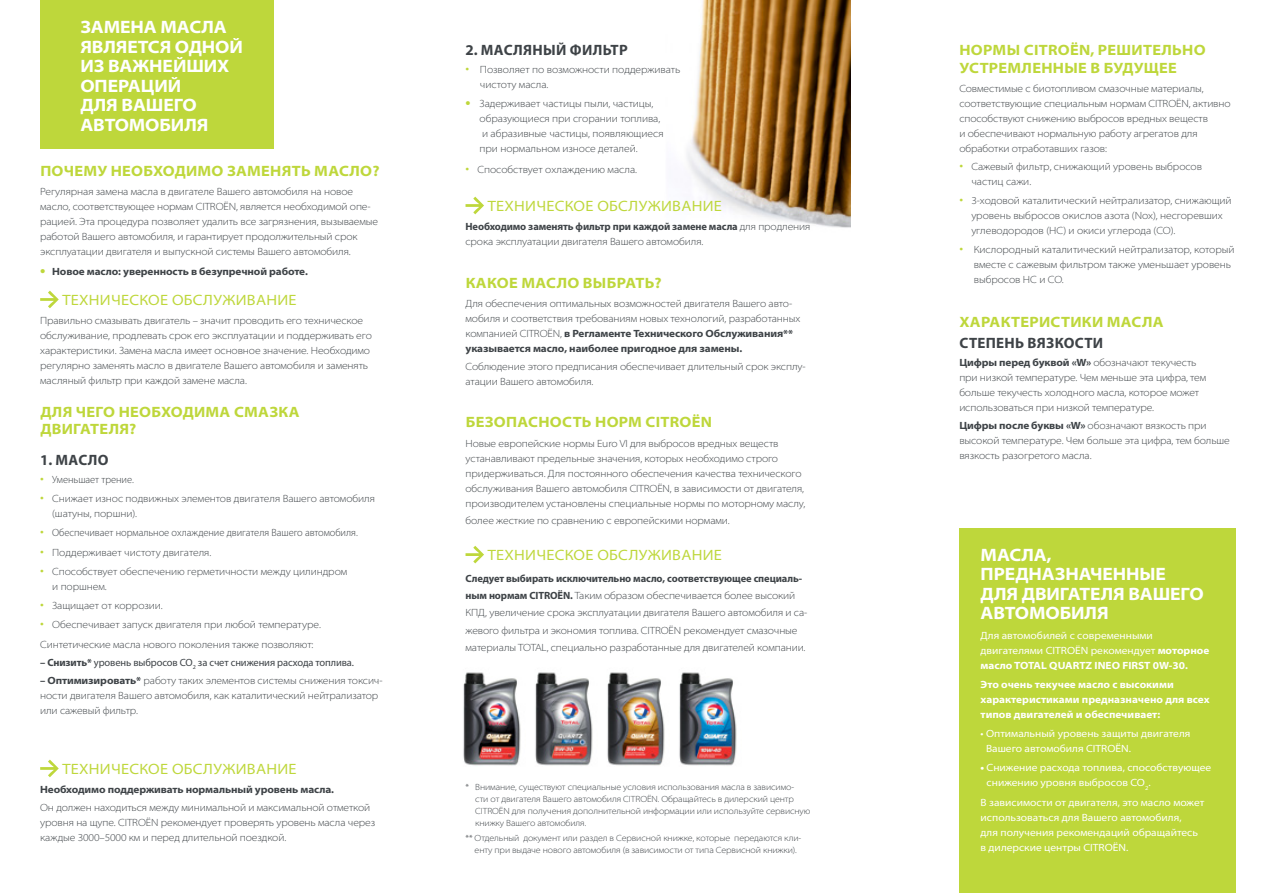
<style>
.page{position:relative;width:1276px;height:893px;background:#fff}
.page>*{position:absolute;margin:0;border:0;box-sizing:border-box;transform-origin:0 0}
.t1{font:700 semi-expanded 18px/19.5px "Myriad Pro";letter-spacing:-.005em;color:#fff}
.t2{font:700 semi-expanded 15px/18px "Myriad Pro";letter-spacing:.02em;color:#bed73b}
.t3{font:semi-expanded 15px "Myriad Pro";letter-spacing:.02em;color:#bed73b}
.t4{font:700 15px "Myriad Pro";letter-spacing:.02em;color:#3e4347}
.t5{font:300 semi-expanded 10.5px/15px "Myriad Pro";letter-spacing:-.01em;color:#3e4347}
.t6{font:semi-expanded 10.5px/15px "Myriad Pro";color:#fff}
.t7{font:700 semi-expanded 10.5px/15px "Myriad Pro";color:#fff}
.t8{font:700 semi-expanded 10.5px "Myriad Pro";letter-spacing:-.01em;color:#3e4347}
.t9{font:300 10.5px "Myriad Pro";letter-spacing:-.005em;color:#3e4347}
.t10{font:10.5px "Myriad Pro";letter-spacing:-.01em;color:#3e4347}
.t11{font:300 semi-expanded 9px/12px "Myriad Pro";letter-spacing:-.01em;color:#3e4347}
.s1{font-size:15px;color:#bed73b}
.s2{font-weight:700}
.s3{font-weight:700;font-stretch:normal;font-size:15px;color:#bed73b}
.s4{font-weight:700;font-stretch:normal}
</style>
<div class="page">
<div style="left:959px;top:528px;width:276px;height:365px;background:#bed73b"></div>
<img style="left:687px;top:0;width:163px;height:228px">
<svg style="left:465px;top:197px;width:19px;height:17px"></svg>
<svg style="left:465px;top:546px;width:19px;height:17px"></svg>
<svg style="left:40px;top:291px;width:19px;height:17px"></svg>
<div style="left:40px;top:0;width:234px;height:149px;background:#bed73b"></div>
<svg style="left:40px;top:760px;width:19px;height:17px"></svg>
<img style="left:463px;top:672px;width:274px;height:94px">
<h1 class="t1" style="left:80px;top:18px;width:164px">ЗАМЕНА МАСЛА<br>ЯВЛЯЕТСЯ ОДНОЙ<br>ИЗ ВАЖНЕЙШИХ<br>ОПЕРАЦИЙ<br>ДЛЯ ВАШЕГО<br>АВТОМОБИЛЯ</h1>
<h2 class="t2" style="left:40px;top:162px;width:341px">ПОЧЕМУ НЕОБХОДИМО ЗАМЕНЯТЬ МАСЛО?</h2>
<p class="t5" style="left:40px;top:184px;width:339px">Регулярная замена масла в двигателе Вашего автомобиля на новое масло, соответствующее нормам CITROËN, является необходимой опе&shy;рацией. Эта процедура позволяет удалить все загрязнения, вызываемые работой Вашего автомобиля, и гарантирует продолжительный срок эксплуатации двигателя и выпускной системы Вашего автомобиля.</p>
<p class="t8" style="left:40px;top:266px;width:269px"><span class="s1">•</span> Новое масло: уверенность в безупречной работе.</p>
<h2 class="t3" style="left:62px;top:292px;width:236px">ТЕХНИЧЕСКОЕ ОБСЛУЖИВАНИЕ</h2>
<p class="t5" style="left:40px;top:313px;width:333px">Правильно смазывать двигатель – значит проводить его техническое обслуживание, продлевать срок его эксплуатации и поддерживать его характеристики. Замена масла имеет основное значение. Необходимо регулярно заменять масло в двигателе Вашего автомобиля и заменять масляный фильтр при каждой замене масла.</p>
<h2 class="t2" style="left:40px;top:404px;width:261px;line-height:16.5px">ДЛЯ ЧЕГО НЕОБХОДИМА СМАЗКА<br>ДВИГАТЕЛЯ?</h2>
<h2 class="t4" style="left:40px;top:450px;width:70px">1. МАСЛО</h2>
<p class="t9" style="left:40px;top:474px;width:95px"><span class="s1">•</span> Уменьшает трение.</p>
<p class="t5" style="left:52px;top:491px;width:324px;text-indent:-12px"><span class="s1">•</span> Снижает износ подвижных элементов двигателя Вашего автомобиля (шатуны, поршни).</p>
<p class="t9" style="left:40px;top:527px;width:319px"><span class="s1">•</span> Обеспечивает нормальное охлаждение двигателя Вашего автомобиля.</p>
<p class="t5" style="left:40px;top:545px;width:173px"><span class="s1">•</span> Поддерживает чистоту двигателя.</p>
<p class="t5" style="left:52px;top:564px;width:297px;text-indent:-12px"><span class="s1">•</span> Способствует обеспечению герметичности между цилиндром и поршнем.</p>
<p class="t5" style="left:40px;top:598px;width:124px"><span class="s1">•</span> Защищает от коррозии.</p>
<p class="t5" style="left:40px;top:615px;width:282px;line-height:19.2px"><span class="s1">•</span> Обеспечивает запуск двигателя при любой температуре.<br>Синтетические масла нового поколения также позволяют:</p>
<p class="t10" style="left:40px;top:656px;width:315px"><span class="s2">– Снизить*</span> уровень выбросов CO<sub>2</sub> за счет снижения расхода топлива.</p>
<p class="t5" style="left:40px;top:673px;width:344px"><span class="s2">– Оптимизировать*</span> работу таких элементов системы снижения токсич&shy;ности двигателя Вашего автомобиля, как каталитический нейтрализатор или сажевый фильтр.</p>
<h2 class="t3" style="left:62px;top:761px;width:236px">ТЕХНИЧЕСКОЕ ОБСЛУЖИВАНИЕ</h2>
<p class="t8" style="left:40px;top:784px;width:295px">Необходимо поддерживать нормальный уровень масла.</p>
<p class="t5" style="left:40px;top:800px;width:336px">Он должен находиться между минимальной и максимальной отметкой уровня на щупе. CITROËN рекомендует проверять уровень масла через каждые 3000–5000 км и перед длительной поездкой.</p>
<h2 class="t4" style="left:465px;top:40px;width:164px">2. МАСЛЯНЫЙ ФИЛЬТР</h2>
<p class="t5" style="left:480px;top:62px;width:202px;text-indent:-14px"><span class="s1">•</span> Позволяет по возможности поддерживать чистоту масла.</p>
<p class="t5" style="left:479px;top:96px;width:185px;text-indent:-14px"><span class="s3">•</span> Задерживает частицы пыли, частицы, образующиеся при сгорании топлива, и абразивные частицы, появляющиеся при нормальном износе деталей.</p>
<p class="t5" style="left:465px;top:163px;width:173px"><span class="s1">•</span> Способствует охлаждению масла.</p>
<h2 class="t3" style="left:488px;top:198px;width:236px">ТЕХНИЧЕСКОЕ ОБСЛУЖИВАНИЕ</h2>
<p class="t5" style="left:465px;top:220px;width:346px"><span class="s4">Необходимо заменять фильтр при каждой замене масла</span> для продления срока эксплуатации двигателя Вашего автомобиля.</p>
<h2 class="t2" style="left:466px;top:274px;width:198px">КАКОЕ МАСЛО ВЫБРАТЬ?</h2>
<p class="t5" style="left:465px;top:296px;width:336px">Для обеспечения оптимальных возможностей двигателя Вашего авто&shy;мобиля и соответствия требованиям новых технологий, разработанных компанией CITROËN, <span class="s2">в Регламенте Технического Обслуживания** указывается масло, наиболее пригодное для замены.</span></p>
<p class="t5" style="left:465px;top:359px;width:341px">Соблюдение этого предписания обеспечивает длительный срок эксплу&shy;атации Вашего автомобиля.</p>
<h2 class="t2" style="left:466px;top:413px;width:248px">БЕЗОПАСНОСТЬ НОРМ CITROËN</h2>
<p class="t5" style="left:465px;top:436px;width:341px">Новые европейские нормы Euro VI для выбросов вредных веществ устанавливают предельные значения, которых необходимо строго придерживаться. Для постоянного обеспечения качества технического обслуживания Вашего автомобиля CITROËN, в зависимости от двигателя, производителем установлены специальные нормы по моторному маслу,</p>
<p class="t5" style="left:465px;top:513px;width:266px">более жесткие по сравнению с европейскими нормами.</p>
<h2 class="t3" style="left:488px;top:547px;width:236px">ТЕХНИЧЕСКОЕ ОБСЛУЖИВАНИЕ</h2>
<p class="t5" style="left:465px;top:570px;width:343px;line-height:17.2px"><span class="s4">Следует выбирать исключительно масло, соответствующее специаль&shy;ным нормам CITROËN.</span> Таким образом обеспечивается более высокий КПД, увеличение срока эксплуатации двигателя Вашего автомобиля и са&shy;жевого фильтра и экономия топлива. CITROËN рекомендует смазочные материалы TOTAL, специально разработанные для двигателей компании.</p>
<p class="t11" style="left:475px;top:781px;width:337px;text-indent:-10px">* Внимание, существуют специальные условия использования масла в зависимо-<br>сти от двигателя Вашего автомобиля CITROËN. Обращайтесь в дилерский центр CITROËN для получения дополнительной информации или используйте сервисную книжку Вашего автомобиля.</p>
<p class="t11" style="left:465px;top:832px;width:337px;text-align:center">** Отдельный документ или раздел в Сервисной книжке, которые передаются кли&shy;енту при выдаче нового автомобиля (в зависимости от типа Сервисной книжки).</p>
<h2 class="t2" style="left:959px;top:41px;width:248px">НОРМЫ CITROËN, РЕШИТЕЛЬНО<br>УСТРЕМЛЕННЫЕ В БУДУЩЕЕ</h2>
<p class="t5" style="left:959px;top:81px;width:273px">Совместимые с биотопливом смазочные материалы, соответствующие специальным нормам CITROËN, активно способствуют снижению выбросов вредных веществ<br>и обеспечивают нормальную работу агрегатов для обработки отработавших газов:</p>
<p class="t5" style="left:971px;top:159px;width:232px;text-indent:-12px"><span class="s1">•</span> Сажевый фильтр, снижающий уровень выбросов частиц сажи.</p>
<p class="t5" style="left:971px;top:193px;width:262px;text-indent:-12px"><span class="s1">•</span> 3-ходовой каталитический нейтрализатор, снижающий уровень выбросов окислов азота (Nox), несгоревших углеводородов (HC) и окиси углерода (CO).</p>
<p class="t5" style="left:973px;top:243px;width:262px;text-indent:-14px"><span class="s1">•</span> Кислородный каталитический нейтрализатор, который вместе с сажевым фильтром также уменьшает уровень выбросов HC и CO.</p>
<h2 class="t2" style="left:959px;top:313px;width:206px">ХАРАКТЕРИСТИКИ МАСЛА</h2>
<h2 class="t4" style="left:959px;top:333px;width:145px">СТЕПЕНЬ ВЯЗКОСТИ</h2>
<p class="t5" style="left:959px;top:355px;width:248px"><span class="s2">Цифры перед буквой «W»</span> обозначают текучесть при низкой температуре. Чем меньше эта цифра, тем больше текучесть холодного масла, которое может использоваться при низкой температуре.</p>
<p class="t5" style="left:959px;top:418px;width:272px"><span class="s2">Цифры после буквы «W»</span> обозначают вязкость при высокой температуре. Чем больше эта цифра, тем больше вязкость разогретого масла.</p>
<h1 class="t1" style="left:980px;top:545px;width:225px">МАСЛА,<br>ПРЕДНАЗНАЧЕННЫЕ<br>ДЛЯ ДВИГАТЕЛЯ ВАШЕГО<br>АВТОМОБИЛЯ</h1>
<p class="t6" style="left:980px;top:628px;width:230px">Для автомобилей с современными двигателями CITROËN рекомендует <span class="s2">моторное масло TOTAL QUARTZ INEO FIRST 0W-30.</span></p>
<p class="t7" style="left:980px;top:677px;width:230px">Это очень текучее масло с высокими характеристиками предназначено для всех типов двигателей и обеспечивает:</p>
<p class="t6" style="left:986px;top:726px;width:206px;text-indent:-5px">• Оптимальный уровень защиты двигателя<br>Вашего автомобиля CITROËN.</p>
<p class="t6" style="left:986px;top:760px;width:226px;text-indent:-6px"><span class="s2">•</span> Снижение расхода топлива, способствующее снижению уровня выбросов CO<sub>2</sub>.</p>
<p class="t6" style="left:980px;top:795px;width:225px">В зависимости от двигателя, это масло может использоваться для Вашего автомобиля,<br>для получения рекомендаций обращайтесь в дилерские центры CITROËN.</p>
</div>
